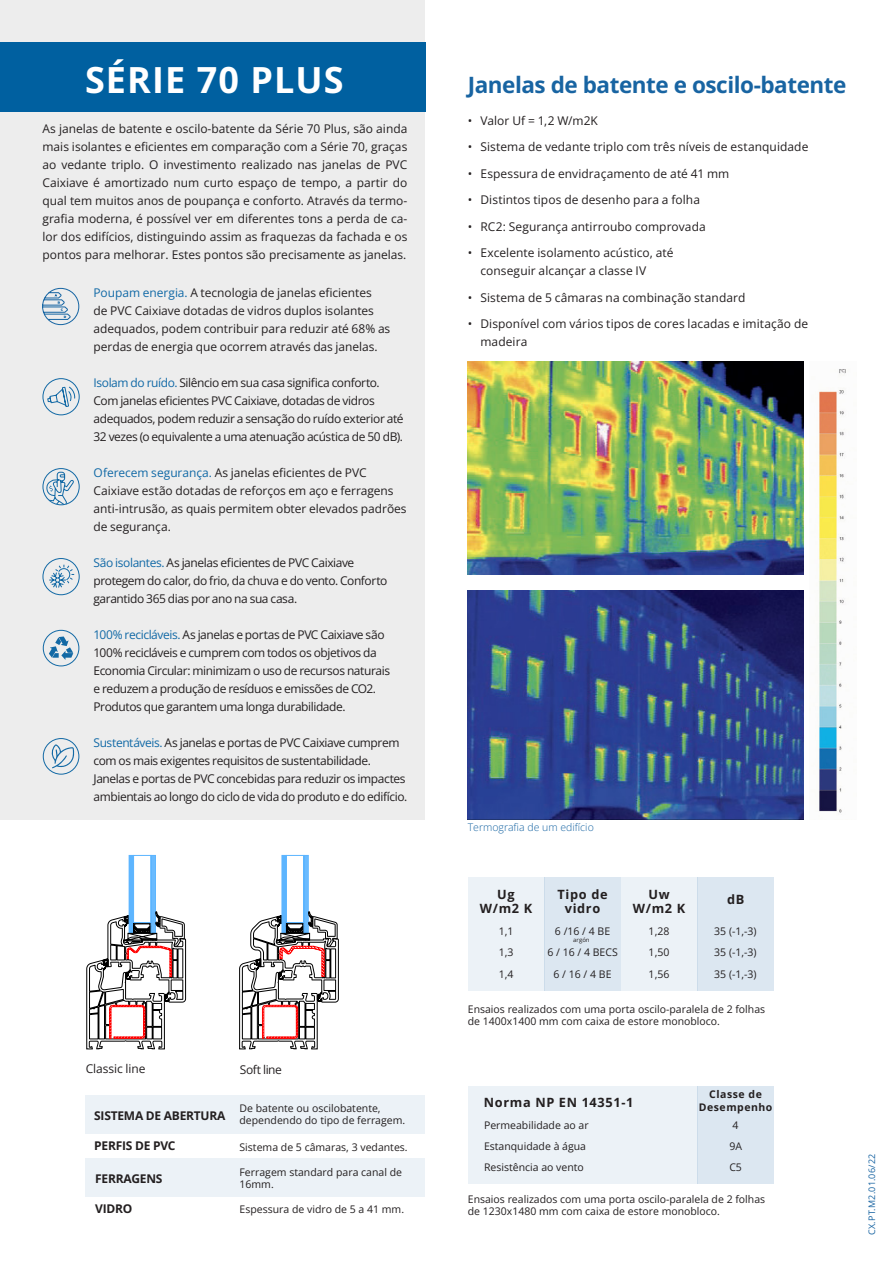
<style>
.page{position:relative;width:893px;height:1263px;background:#fff}
.page>*{position:absolute;margin:0;border:0;box-sizing:border-box;transform-origin:0 0}
.t1{font:700 36px "Open Sans";letter-spacing:.03em;color:#fff}
.t2{font:700 22.5px "Open Sans";letter-spacing:-.02em;color:#1864a2}
.t3{font:700 12.75px/14.2px "Open Sans";letter-spacing:.05em;color:#231f20;text-align:center}
.t4{font:12px/18px "Open Sans";letter-spacing:-.015em;color:#231f20}
.t5{font:12px/18px "Open Sans";letter-spacing:-.035em;color:#231f20}
.t6{font:12px/18px "Open Sans";letter-spacing:.005em;color:#231f20}
.t7{font:700 12px "Open Sans";letter-spacing:-.02em;color:#231f20}
.t8{font:10.5px/21.3px "Open Sans";color:#231f20}
.t9{font:300 10.5px "Open Sans";color:#1865a3}
.t10{font:700 10.5px/13.5px "Open Sans";letter-spacing:.05em;color:#231f20;text-align:center}
.t11{font:9px "Open Sans";letter-spacing:.04em;color:#1864a2}
.t12{font:6px "Open Sans";color:#231f20}
.s1{color:#1169a6}
</style>
<div class="page">
<div style="left:0;top:0;width:425px;height:820px;background:#ededed"></div>
<div style="left:0;top:43px;width:425px;height:69px;background:#0060a0"></div>
<div style="left:86px;top:1095px;width:339px;height:39px;background:#ecf2f7"></div>
<div style="left:86px;top:1158px;width:339px;height:39px;background:#ecf2f7"></div>
<img style="left:468px;top:361px;width:336px;height:213px">
<img style="left:468px;top:590px;width:336px;height:230px">
<img style="left:819px;top:369px;width:27px;height:444px">
<div style="left:468px;top:877px;width:76px;height:113px;background:#ecf2f7"></div>
<div style="left:468px;top:1086px;width:229px;height:97px;background:#ecf2f7"></div>
<div style="left:621px;top:877px;width:76px;height:113px;background:#ecf2f7"></div>
<div style="left:544px;top:877px;width:77px;height:113px;background:#dce7f1"></div>
<div style="left:697px;top:1086px;width:77px;height:97px;background:#dce7f1"></div>
<div style="left:697px;top:877px;width:77px;height:113px;background:#dce7f1"></div>
<svg style="left:86px;top:855px;width:100px;height:195px"></svg>
<svg style="left:239px;top:855px;width:100px;height:195px"></svg>
<svg style="left:42px;top:378px;width:38px;height:38px"></svg>
<div style="left:43px;top:468px;width:37px;height:37px;border:1px solid #1269a5;border-radius:50%"></div>
<svg style="left:46px;top:468px;width:29px;height:38px"></svg>
<svg style="left:42px;top:558px;width:38px;height:38px"></svg>
<svg style="left:49px;top:636px;width:24px;height:24px"></svg>
<div style="left:43px;top:630px;width:36px;height:36px;border:1px solid #1269a5;border-radius:50%"></div>
<svg style="left:51px;top:744px;width:23px;height:24px"></svg>
<div style="left:43px;top:738px;width:36px;height:36px;border:1px solid #1269a5;border-radius:50%"></div>
<svg style="left:42px;top:287px;width:38px;height:38px"></svg>
<h1 class="t1" style="left:85px;top:56px;width:260px">SÉRIE 70 PLUS</h1>
<p class="t4" style="left:43px;top:119px;width:366px;text-align:justify">As janelas de batente e oscilo-batente da Série 70 Plus, são ainda mais isolantes e eficientes em comparação com a Série 70, graças ao vedante triplo. O investimento realizado nas janelas de PVC Caixiave é amortizado num curto espaço de tempo, a partir do qual tem muitos anos de poupança e conforto. Através da termo&shy;grafia moderna, é possível ver em diferentes tons a perda de ca&shy;lor dos edifícios, distinguindo assim as fraquezas da fachada e os pontos para melhorar. Estes pontos são precisamente as janelas.</p>
<p class="t4" style="left:94px;top:283px;width:298px"><span class="s1">Poupam energia.</span> A tecnologia de janelas eficientes<br>de PVC Caixiave dotadas de vidros duplos isolantes adequados, podem contribuir para reduzir até 68% as perdas de energia que ocorrem através das janelas.</p>
<p class="t5" style="left:94px;top:373px;width:312px"><span class="s1">Isolam do ruído.</span> Silêncio em sua casa significa conforto.<br>Com janelas eficientes PVC Caixiave, dotadas de vidros adequados, podem reduzir a sensação do ruído exterior até 32 vezes (o equivalente a uma atenuação acústica de 50 dB).</p>
<p class="t4" style="left:94px;top:463px;width:315px"><span class="s1">Oferecem segurança.</span> As janelas eficientes de PVC Caixiave estão dotadas de reforços em aço e ferragens anti-intrusão, as quais permitem obter elevados padrões de segurança.</p>
<p class="t5" style="left:94px;top:553px;width:295px"><span class="s1">São isolantes.</span> As janelas eficientes de PVC Caixiave protegem do calor, do frio, da chuva e do vento. Conforto garantido 365 dias por ano na sua casa.</p>
<p class="t5" style="left:94px;top:625px;width:298px"><span class="s1">100% recicláveis.</span> As janelas e portas de PVC Caixiave são 100% recicláveis e cumprem com todos os objetivos da Economia Circular: minimizam o uso de recursos naturais e reduzem a produção de resíduos e emissões de CO2.<br>Produtos que garantem uma longa durabilidade.</p>
<p class="t5" style="left:94px;top:733px;width:315px"><span class="s1">Sustentáveis.</span> As janelas e portas de PVC Caixiave cumprem com os mais exigentes requisitos de sustentabilidade.<br>Janelas e portas de PVC concebidas para reduzir os impactes ambientais ao longo do ciclo de vida do produto e do edifício.</p>
<p class="t4" style="left:86px;top:1059px;width:61px">Classic line</p>
<p class="t5" style="left:240px;top:1060px;width:44px">Soft line</p>
<p class="t7" style="left:94px;top:1107px;width:133px">SISTEMA DE ABERTURA</p>
<p class="t7" style="left:94px;top:1138px;width:83px">PERFIS DE PVC</p>
<p class="t7" style="left:95px;top:1170px;width:69px">FERRAGENS</p>
<p class="t7" style="left:95px;top:1201px;width:39px">VIDRO</p>
<p class="t8" style="left:240px;top:1102px;width:167px;line-height:12px">De batente ou oscilobatente, dependendo do tipo de ferragem.</p>
<p class="t8" style="left:240px;top:1136px;width:170px">Sistema de 5 câmaras, 3 vedantes.</p>
<p class="t8" style="left:240px;top:1166px;width:164px;line-height:12px">Ferragem standard para canal de<br>16mm.</p>
<p class="t8" style="left:240px;top:1198px;width:166px">Espessura de vidro de 5 a 41 mm.</p>
<h2 class="t2" style="left:468px;top:69px;width:380px">Janelas de batente e oscilo-batente</h2>
<p class="t6" style="left:468px;top:111px;width:132px">• Valor Uf = 1,2 W/m2K</p>
<p class="t6" style="left:468px;top:138px;width:342px">• Sistema de vedante triplo com três níveis de estanquidade</p>
<p class="t6" style="left:468px;top:164px;width:263px">• Espessura de envidraçamento de até 41 mm</p>
<p class="t6" style="left:468px;top:191px;width:234px">• Distintos tipos de desenho para a folha</p>
<p class="t6" style="left:468px;top:217px;width:239px">• RC2: Segurança antirroubo comprovada</p>
<p class="t6" style="left:480px;top:244px;width:195px;text-indent:-13px">• Excelente isolamento acústico, até conseguir alcançar a classe IV</p>
<p class="t6" style="left:468px;top:288px;width:279px">• Sistema de 5 câmaras na combinação standard</p>
<p class="t6" style="left:480px;top:315px;width:329px;text-indent:-13px">• Disponível com vários tipos de cores lacadas e imitação de madeira</p>
<p class="t9" style="left:468px;top:820px;width:128px">Termografia de um edifício</p>
<p class="t3" style="left:480px;top:887px;width:54px">Ug<br>W/m2 K</p>
<p class="t8" style="left:499px;top:920px;width:16px;text-align:justify">1,1<br>1,3<br>1,4</p>
<p class="t3" style="left:558px;top:887px;width:51px">Tipo de vidro</p>
<p class="t8" style="left:547px;top:920px;width:72px;text-align:center">6 /16 / 4 BE<br>6 / 16 / 4 BECS<br>6 / 16 / 4 BE</p>
<p class="t12" style="left:573px;top:935px;width:18px">argón</p>
<p class="t3" style="left:633px;top:887px;width:54px">Uw<br>W/m2 K</p>
<p class="t3" style="left:727px;top:891px;width:19px">dB</p>
<p class="t8" style="left:649px;top:920px;width:22px;text-align:justify">1,28<br>1,50<br>1,56</p>
<p class="t8" style="left:714px;top:920px;width:44px;text-align:justify">35 (-1,-3)<br>35 (-1,-3)<br>35 (-1,-3)</p>
<p class="t8" style="left:468px;top:1003px;width:299px;line-height:12px">Ensaios realizados com uma porta oscilo-paralela de 2 folhas de 1400x1400 mm com caixa de estore monobloco.</p>
<p class="t3" style="left:484px;top:1094px;width:151px">Norma NP EN 14351-1</p>
<p class="t10" style="left:699px;top:1087px;width:75px">Classe de<br>Desempenho</p>
<p class="t8" style="left:484px;top:1114px;width:106px">Permeabilidade ao ar<br>Estanquidade à água<br>Resistência ao vento</p>
<p class="t8" style="left:468px;top:1193px;width:299px;line-height:12px">Ensaios realizados com uma porta oscilo-paralela de 2 folhas de 1230x1480 mm com caixa de estore monobloco.</p>
<p class="t8" style="left:729px;top:1114px;width:14px;text-align:center">4<br>9A<br>C5</p>
<p class="t11" style="left:866px;top:1235px;width:83px;rotate:-90deg">CX.PT.M2.01.06/22</p>
</div>
